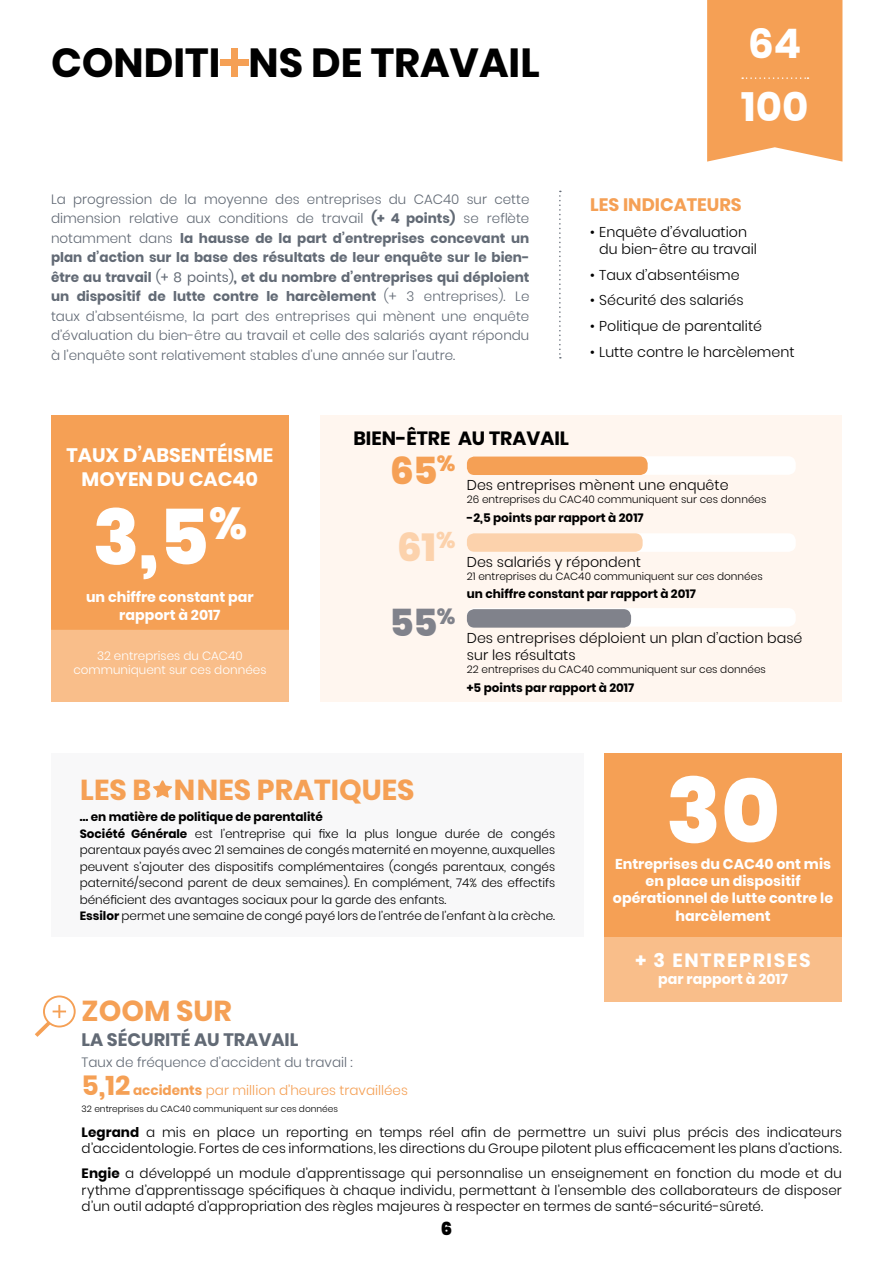
<style>
.page{position:relative;width:893px;height:1263px;background:#fff}
.page>*{position:absolute;margin:0;border:0;box-sizing:border-box;transform-origin:0 0}
.t1{font:800 90.15px "Poppins";color:#fff}
.t2{font:800 76.5px "Poppins";color:#fff}
.t3{font:700 40.8px "Poppins";color:#fff}
.t4{font:700 40.5px "Poppins";color:#000}
.t5{font:800 39px "Poppins";color:#fcd2ac}
.t6{font:800 37.5px "Poppins";color:#f5a055}
.t7{font:800 37.5px "Poppins";color:#80828b}
.t8{font:700 28.8px "Poppins";color:#f5a055}
.t9{font:700 19.5px/23.4px "Poppins";color:#fff;text-align:center}
.t10{font:700 19.2px "Poppins";color:#000}
.t11{font:700 19.2px "Poppins";letter-spacing:.09em;color:#fff}
.t12{font:700 18px "Poppins";color:#626a75}
.t13{font:700 18px "Poppins";color:#f5a055}
.t14{font:900 18px "Poppins";color:#000}
.t15{font:300 14.25px/17.1px "Poppins";color:#000}
.t16{font:700 14.25px/17.1px "Poppins";color:#fff;text-align:center}
.t17{font:300 13.5px/19.5px "Poppins";color:#626a75}
.t18{font:300 13.5px/16.5px "Poppins";letter-spacing:.005em;color:#000}
.t19{font:300 12px/16.5px "Poppins";color:#000}
.t20{font:700 12px "Poppins";color:#000}
.t21{font:300 12px/13.5px "Poppins";color:#fff;text-align:center}
.t22{font:300 10.5px "Poppins";color:#000}
.t23{font:300 9px "Poppins";color:#000}
.s1{font-weight:700}
.s2{font-weight:400}
.s3{font-weight:700;font-size:27px;color:#f5a055}
.s4{font-weight:700;color:#f5a055}
.s5{color:#f5a055}
</style>
<div class="page">
<div style="left:604px;top:753px;width:238px;height:248px;background:#f5a055"></div>
<div style="left:604px;top:937px;width:238px;height:64px;background:#f9be8a"></div>
<div style="left:51px;top:753px;width:533px;height:184px;background:#f8f8f9"></div>
<div style="left:321px;top:415px;width:521px;height:287px;background:#fff6ef"></div>
<div style="left:467px;top:608px;width:329px;height:19px;background:#fff;border-radius:8px"></div>
<div style="left:467px;top:533px;width:329px;height:19px;background:#fff;border-radius:8px"></div>
<div style="left:467px;top:456px;width:329px;height:19px;background:#fff;border-radius:8px"></div>
<div style="left:467px;top:456px;width:181px;height:19px;background:#f5a055;border-radius:8px"></div>
<div style="left:467px;top:533px;width:176px;height:19px;background:#fcd2ac;border-radius:8px"></div>
<div style="left:467px;top:609px;width:164px;height:19px;background:#80828b;border-radius:8px"></div>
<div style="left:51px;top:415px;width:238px;height:287px;background:#f5a055"></div>
<div style="left:51px;top:630px;width:238px;height:72px;background:#f9be8a"></div>
<svg style="left:559px;top:191px;width:2px;height:167px"></svg>
<svg style="left:35px;top:995px;width:41px;height:42px"></svg>
<svg style="left:153px;top:780px;width:19px;height:18px"></svg>
<div style="left:231px;top:48px;width:7px;height:29px;background:#f5a055"></div>
<div style="left:220px;top:59px;width:28px;height:7px;background:#f5a055"></div>
<svg style="left:707px;top:0;width:135px;height:162px;background:#f5a55e"></svg>
<h3 class="t4" style="left:51px;top:39px;width:490px">CONDITI NS DE TRAVAIL</h3>
<p class="t17" style="left:51px;top:189px;width:480px;text-align:justify">La progression de la moyenne des entreprises du CAC40 sur cette dimension relative aux conditions de travail <span class="s1">(+ 4 points)</span> se reflète notamment dans <span class="s1">la hausse de la part d’entreprises concevant un plan d’action sur la base des résultats de leur enquête sur le bien&shy;être au travail</span> <span class="s2">(+ 8 points)</span><span class="s1">, et du nombre d’entreprises qui déploient un dispositif de lutte contre le harcèlement</span> (+ 3 entreprises). Le taux d’absentéisme, la part des entreprises qui mènent une enquête d’évaluation du bien-être au travail et celle des salariés ayant répondu à l’enquête sont relativement stables d’une année sur l’autre.</p>
<h3 class="t3" style="left:748px;top:20px;width:55px">64</h3>
<h3 class="t3" style="left:741px;top:83px;width:69px">100</h3>
<h3 class="t13" style="left:590px;top:195px;width:153px">LES INDICATEURS</h3>
<p class="t15" style="left:599px;top:224px;width:159px;text-indent:-9px">• Enquête d’évaluation du bien-être au travail</p>
<p class="t15" style="left:590px;top:266px;width:151px">• Taux d’absentéisme</p>
<p class="t15" style="left:590px;top:292px;width:155px">• Sécurité des salariés</p>
<p class="t15" style="left:590px;top:318px;width:173px">• Politique de parentalité</p>
<p class="t15" style="left:590px;top:343px;width:206px">• Lutte contre le harcèlement</p>
<h3 class="t9" style="left:66px;top:444px;width:208px">TAUX D’ABSENTÉISME<br>MOYEN DU CAC40</h3>
<h2 class="t2" style="left:93px;top:493px;width:156px">3,5<sup>%</sup></h2>
<p class="t16" style="left:86px;top:588px;width:169px;line-height:18px">un chiffre constant par rapport à 2017</p>
<p class="t21" style="left:73px;top:649px;width:195px">32 entreprises du CAC40 communiquent sur ces données</p>
<h3 class="t10" style="left:353px;top:427px;width:217px">BIEN-ÊTRE AU TRAVAIL</h3>
<h3 class="t6" style="left:390px;top:449px;width:67px">65<sup>%</sup></h3>
<h3 class="t5" style="left:397px;top:524px;width:60px">61<sup>%</sup></h3>
<h3 class="t7" style="left:389px;top:601px;width:68px">55<sup>%</sup></h3>
<p class="t15" style="left:467px;top:476px;width:263px">Des entreprises mènent une enquête</p>
<p class="t22" style="left:467px;top:493px;width:301px">26 entreprises du CAC40 communiquent sur ces données</p>
<p class="t20" style="left:467px;top:510px;width:178px">-2,5 points par rapport à 2017</p>
<p class="t15" style="left:467px;top:553px;width:176px">Des salariés y répondent</p>
<p class="t22" style="left:467px;top:570px;width:297px">21 entreprises du CAC40 communiquent sur ces données</p>
<p class="t20" style="left:467px;top:587px;width:230px">un chiffre constant par rapport à 2017</p>
<p class="t15" style="left:467px;top:629px;width:337px">Des entreprises déploient un plan d’action basé sur les résultats</p>
<p class="t22" style="left:467px;top:663px;width:300px">22 entreprises du CAC40 communiquent sur ces données</p>
<p class="t20" style="left:467px;top:680px;width:169px">+5 points par rapport à 2017</p>
<h3 class="t8" style="left:80px;top:773px;width:336px">LES B NNES PRATIQUES</h3>
<p class="t19" style="left:80px;top:809px;width:477px"><span class="s1">… en matière de politique de parentalité<br>Société Générale</span> est l’entreprise qui fixe la plus longue durée de congés parentaux payés avec 21 semaines de congés maternité en moyenne, auxquelles peuvent s’ajouter des dispositifs complémentaires (congés parentaux, congés paternité/second parent de deux semaines). En complément, 74% des effectifs bénéficient des avantages sociaux pour la garde des enfants.<br><span class="s1">Essilor</span> permet une semaine de congé payé lors de l’entrée de l’enfant à la crèche.</p>
<h3 class="t8" style="left:82px;top:994px;width:152px">ZOOM SUR</h3>
<h1 class="t1" style="left:666px;top:759px;width:115px">30</h1>
<p class="t16" style="left:613px;top:856px;width:222px">Entreprises du CAC40 ont mis en place un dispositif opérationnel de lutte contre le harcèlement</p>
<h3 class="t11" style="left:635px;top:949px;width:177px">+ 3 ENTREPRISES</h3>
<p class="t16" style="left:658px;top:970px;width:131px">par rapport à 2017</p>
<h3 class="t12" style="left:82px;top:1029px;width:218px">LA SÉCURITÉ AU TRAVAIL</h3>
<p class="t17" style="left:82px;top:1048px;width:328px;line-height:28.5px">Taux de fréquence d’accident du travail :<br><span class="s3">5,12</span> <span class="s4">accidents</span> <span class="s5">par million d’heures travaillées</span></p>
<p class="t23" style="left:82px;top:1103px;width:258px">32 entreprises du CAC40 communiquent sur ces données</p>
<p class="t18" style="left:82px;top:1124px;width:762px"><span class="s1">Legrand</span> a mis en place un reporting en temps réel afin de permettre un suivi plus précis des indicateurs d’accidentologie. Fortes de ces informations, les directions du Groupe pilotent plus efficacement les plans d’actions.</p>
<p class="t18" style="left:82px;top:1165px;width:762px;text-align:justify"><span class="s1">Engie</span> a développé un module d’apprentissage qui personnalise un enseignement en fonction du mode et du rythme d’apprentissage spécifiques à chaque individu, permettant à l’ensemble des collaborateurs de disposer d’un outil adapté d’appropriation des règles majeures à respecter en termes de santé-sécurité-sûreté.</p>
<h3 class="t14" style="left:441px;top:1218px;width:13px">6</h3>
</div>
